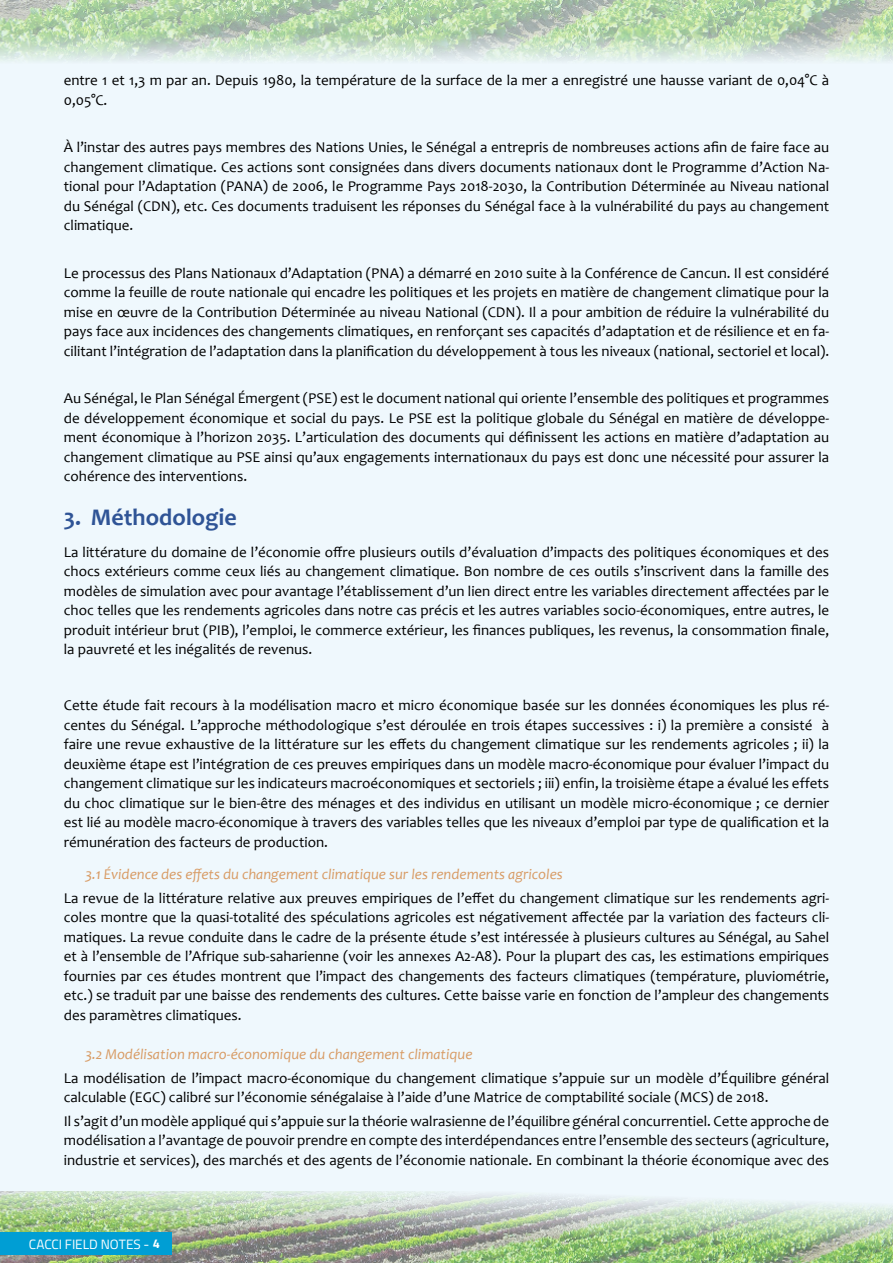
<style>
.page{position:relative;width:893px;height:1263px;background:#eff8fd}
.page>*{position:absolute;margin:0;border:0;box-sizing:border-box;transform-origin:0 0}
.t1{font:700 24px "Candara";color:#2f5496}
.t2{font:15px/19.5px "Candara";color:#000;text-align:justify}
.t3{font:italic 15px "Candara";color:#d89b64}
.t4{font:13.5px "Titillium Web";color:#fff}
.s1{font-weight:700;font-size:12.75px}
</style>
<div class="page">
<img style="left:0;top:1192px;width:893px;height:71px">
<img style="left:0;top:0;width:893px;height:61px">
<div style="left:0;top:1232px;width:171px;height:22px;background:#009ed4"></div>
<p class="t2" style="left:64px;top:71px;width:767px">entre 1 et 1,3 m par an. Depuis 1980, la température de la surface de la mer a enregistré une hausse variant de 0,04°C à<br>0,05°C.</p>
<p class="t2" style="left:64px;top:138px;width:767px">À l’instar des autres pays membres des Nations Unies, le Sénégal a entrepris de nombreuses actions afin de faire face au changement climatique. Ces actions sont consignées dans divers documents nationaux dont le Programme d’Action Na&shy;tional pour l’Adaptation (PANA) de 2006, le Programme Pays 2018-2030, la Contribution Déterminée au Niveau national du Sénégal (CDN), etc. Ces documents traduisent les réponses du Sénégal face à la vulnérabilité du pays au changement climatique.</p>
<p class="t2" style="left:64px;top:263px;width:767px">Le processus des Plans Nationaux d’Adaptation (PNA) a démarré en 2010 suite à la Conférence de Cancun. Il est considéré comme la feuille de route nationale qui encadre les politiques et les projets en matière de changement climatique pour la mise en œuvre de la Contribution Déterminée au niveau National (CDN). Il a pour ambition de réduire la vulnérabilité du pays face aux incidences des changements climatiques, en renforçant ses capacités d’adaptation et de résilience et en fa&shy;cilitant l’intégration de l’adaptation dans la planification du développement à tous les niveaux (national, sectoriel et local).</p>
<p class="t2" style="left:64px;top:389px;width:767px">Au Sénégal, le Plan Sénégal Émergent (PSE) est le document national qui oriente l’ensemble des politiques et programmes de développement économique et social du pays. Le PSE est la politique globale du Sénégal en matière de développe&shy;ment économique à l’horizon 2035. L’articulation des documents qui définissent les actions en matière d’adaptation au changement climatique au PSE ainsi qu’aux engagements internationaux du pays est donc une nécessité pour assurer la cohérence des interventions.</p>
<p class="t1" style="left:64px;top:502px;width:175px">3. Méthodologie</p>
<p class="t2" style="left:64px;top:542px;width:767px">La littérature du domaine de l’économie offre plusieurs outils d’évaluation d’impacts des politiques économiques et des chocs extérieurs comme ceux liés au changement climatique. Bon nombre de ces outils s’inscrivent dans la famille des modèles de simulation avec pour avantage l’établissement d’un lien direct entre les variables directement affectées par le choc telles que les rendements agricoles dans notre cas précis et les autres variables socio-économiques, entre autres, le produit intérieur brut (PIB), l’emploi, le commerce extérieur, les finances publiques, les revenus, la consommation finale, la pauvreté et les inégalités de revenus.</p>
<p class="t2" style="left:64px;top:695px;width:767px">Cette étude fait recours à la modélisation macro et micro économique basée sur les données économiques les plus ré&shy;centes du Sénégal. L’approche méthodologique s’est déroulée en trois étapes successives : i) la première a consisté à faire une revue exhaustive de la littérature sur les effets du changement climatique sur les rendements agricoles ; ii) la deuxième étape est l’intégration de ces preuves empiriques dans un modèle macro-économique pour évaluer l’impact du changement climatique sur les indicateurs macroéconomiques et sectoriels ; iii) enfin, la troisième étape a évalué les effets du choc climatique sur le bien-être des ménages et des individus en utilisant un modèle micro-économique ; ce dernier est lié au modèle macro-économique à travers des variables telles que les niveaux d’emploi par type de qualification et la rémunération des facteurs de production.</p>
<p class="t3" style="left:85px;top:865px;width:479px">3.1 Évidence des effets du changement climatique sur les rendements agricoles</p>
<p class="t2" style="left:64px;top:888px;width:767px">La revue de la littérature relative aux preuves empiriques de l’effet du changement climatique sur les rendements agri&shy;coles montre que la quasi-totalité des spéculations agricoles est négativement affectée par la variation des facteurs cli&shy;matiques. La revue conduite dans le cadre de la présente étude s’est intéressée à plusieurs cultures au Sénégal, au Sahel et à l’ensemble de l’Afrique sub-saharienne (voir les annexes A2-A8). Pour la plupart des cas, les estimations empiriques fournies par ces études montrent que l’impact des changements des facteurs climatiques (température, pluviométrie, etc.) se traduit par une baisse des rendements des cultures. Cette baisse varie en fonction de l’ampleur des changements des paramètres climatiques.</p>
<p class="t3" style="left:85px;top:1044px;width:389px">3.2 Modélisation macro-économique du changement climatique</p>
<p class="t2" style="left:64px;top:1068px;width:767px">La modélisation de l’impact macro-économique du changement climatique s’appuie sur un modèle d’Équilibre général calculable (EGC) calibré sur l’économie sénégalaise à l’aide d’une Matrice de comptabilité sociale (MCS) de 2018.</p>
<p class="t2" style="left:64px;top:1111px;width:767px">Il s’agit d’un modèle appliqué qui s’appuie sur la théorie walrasienne de l’équilibre général concurrentiel. Cette approche de modélisation a l’avantage de pouvoir prendre en compte des interdépendances entre l’ensemble des secteurs (agriculture, industrie et services), des marchés et des agents de l’économie nationale. En combinant la théorie économique avec des</p>
<p class="t4" style="left:29px;top:1234px;width:133px">CACCI FIELD NOTES - <span class="s1">4</span></p>
</div>
